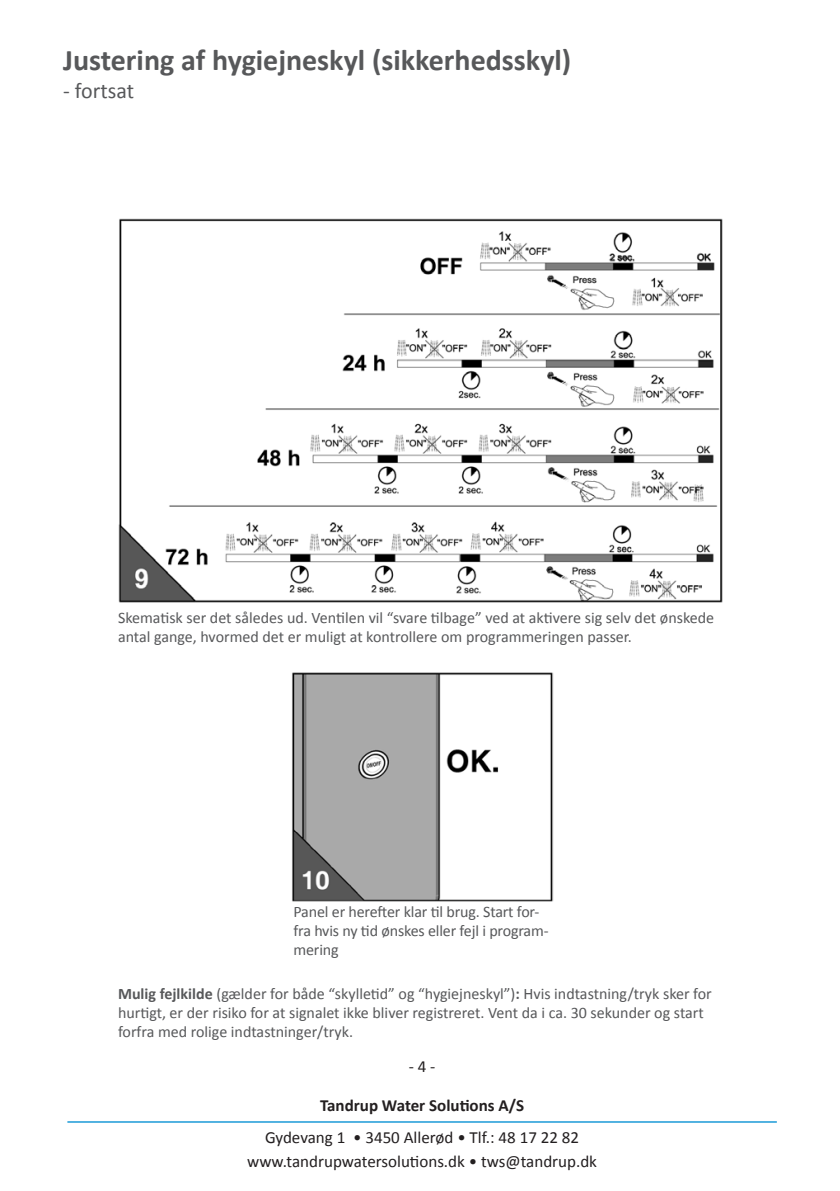
<style>
.page{position:relative;width:840px;height:1191px;background:#fff}
.page>*{position:absolute;margin:0;border:0;box-sizing:border-box;transform-origin:0 0}
.t1{font:700 30px "Calibri";color:#57585a}
.t2{font:22px "Calibri";color:#57585a}
.t3{font:17px "Calibri";color:#231f20}
.t4{font:700 17px "Calibri";color:#231f20}
.t5{font:16px/19.2px "Calibri";color:#57585a}
.s1{font-weight:700}
</style>
<div class="page">
<hr style="left:67px;top:1121px;width:709px;height:1px;background:#1b9ad7">
<img style="left:118px;top:218px;width:605px;height:385px">
<img style="left:292px;top:672px;width:261px;height:230px">
<p class="t1" style="left:63px;top:41px;width:509px">Justering af hygiejneskyl (sikkerhedsskyl)</p>
<p class="t2" style="left:63px;top:77px;width:72px">- fortsat</p>
<p class="t5" style="left:118px;top:608px;width:597px">Skematisk ser det således ud. Ventilen vil “svare tilbage” ved at aktivere sig selv det ønskede antal gange, hvormed det er muligt at kontrollere om programmeringen passer.</p>
<p class="t5" style="left:293px;top:902px;width:247px">Panel er herefter klar til brug. Start for-</p>
<p class="t5" style="left:293px;top:921px;width:256px">fra hvis ny tid ønskes eller fejl i program&shy;mering</p>
<p class="t5" style="left:118px;top:984px;width:595px"><span class="s1">Mulig fejlkilde</span> (gælder for både “skylletid” og “hygiejneskyl”)<span class="s1">:</span> Hvis indtastning/tryk sker for hurtigt, er der risiko for at signalet ikke bliver registreret. Vent da i ca. 30 sekunder og start forfra med rolige indtastninger/tryk.</p>
<p class="t3" style="left:408px;top:1056px;width:28px">- 4 -</p>
<p class="t4" style="left:320px;top:1094px;width:206px">Tandrup Water Solutions A/S</p>
<p class="t3" style="left:265px;top:1126px;width:315px">Gydevang 1 • 3450 Allerød • Tlf.: 48 17 22 82</p>
<p class="t3" style="left:247px;top:1150px;width:351px">www.tandrupwatersolutions.dk • tws@tandrup.dk</p>
</div>
